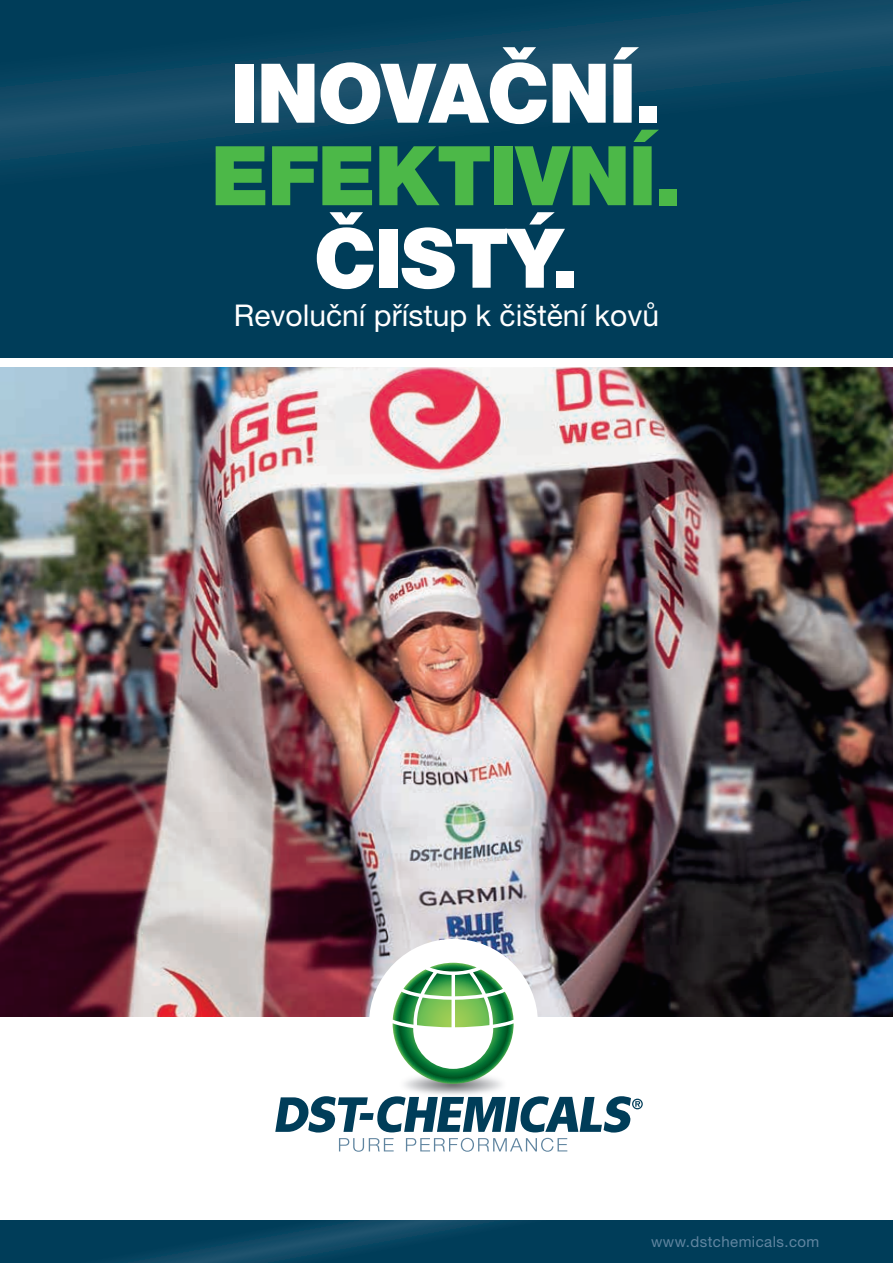
<style>
.page{position:relative;width:893px;height:1263px;background:#fff}
.page>*{position:absolute;margin:0;border:0;box-sizing:border-box;transform-origin:0 0}
.t1{font:900 82.5px "Helvetica Neue LT Pro";letter-spacing:-.02em;color:#fff}
.t2{font:900 82.5px "Helvetica Neue LT Pro";letter-spacing:-.02em;color:#4cb848}
.t3{font:30px "Helvetica Neue LT Pro";color:#fff}
.t4{font:15px "Helvetica Neue LT Pro";letter-spacing:.03em;color:#6085a0}
</style>
<div class="page">
<svg style="left:0;top:1220px;width:893px;height:43px;background:#033f5b"></svg>
<img style="left:0;top:368px;width:893px;height:648px">
<svg style="left:0;top:0;width:893px;height:357px;background:#05405c"></svg>
<div style="left:369px;top:939px;width:169px;height:169px;background:#fff;border-radius:50%"></div>
<svg style="left:275px;top:1096px;width:368px;height:56px"></svg>
<img style="left:372px;top:1084px;width:163px;height:20px">
<svg style="left:393px;top:963px;width:121px;height:121px"></svg>
<h1 class="t1" style="left:231px;top:44px;width:433px">INOVAČNÍ.</h1>
<h1 class="t2" style="left:211px;top:126px;width:473px">EFEKTIVNÍ.</h1>
<h1 class="t1" style="left:314px;top:209px;width:267px">ČISTÝ.</h1>
<p class="t3" style="left:234px;top:296px;width:427px">Revoluční přístup k čištění kovů</p>
<p class="t4" style="left:651px;top:1232px;width:170px">www.dstchemicals.com</p>
</div>
